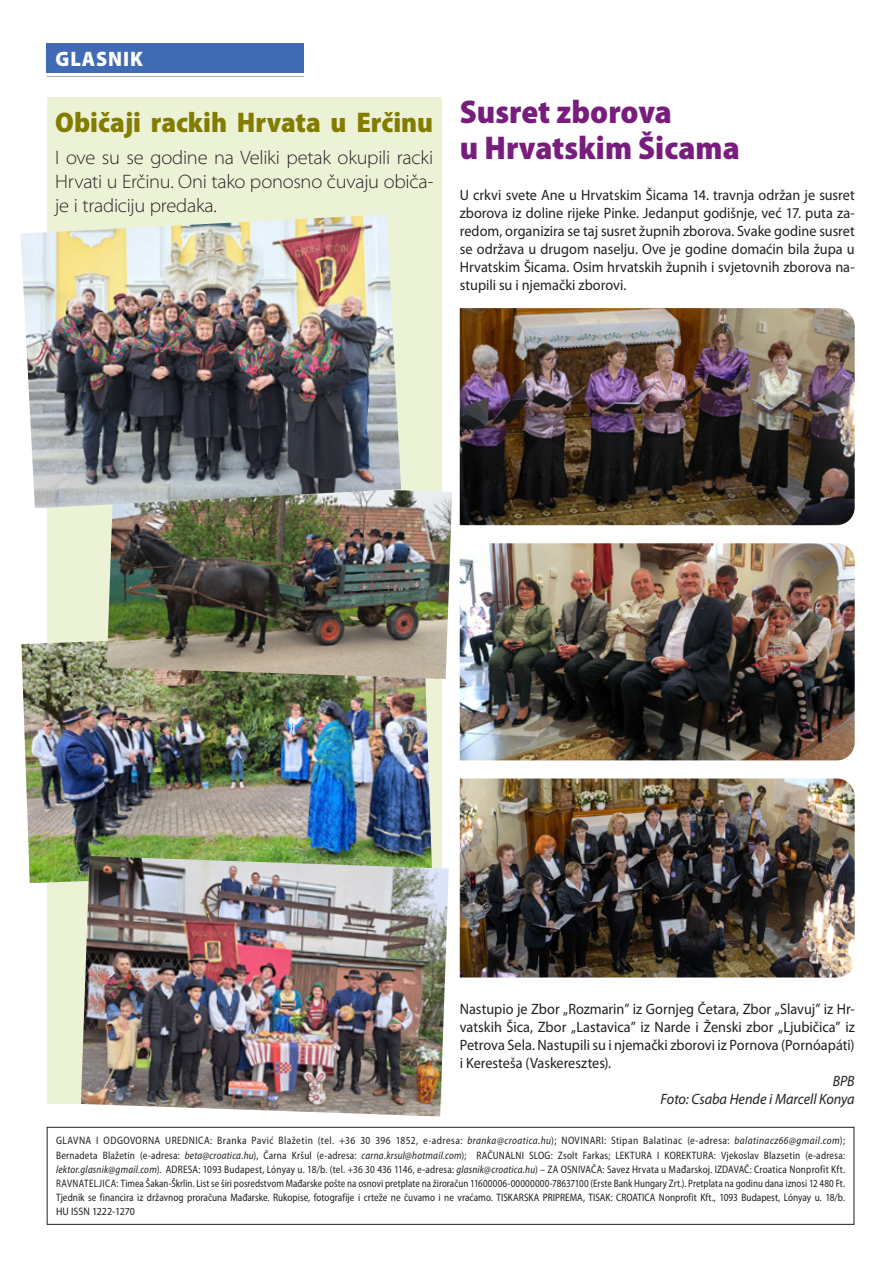
<style>
.page{position:relative;width:893px;height:1263px;background:#fff}
.page>*{position:absolute;margin:0;border:0;box-sizing:border-box;transform-origin:0 0}
.t1{font:900 semi-condensed 33px/36px "Myriad Pro";color:#781d7d}
.t2{font:900 semi-condensed 28.5px "Myriad Pro";color:#827c00}
.t3{font:900 21px "Myriad Pro";letter-spacing:.045em;color:#fff;scale:.95 1}
.t4{font:300 semi-expanded 19.5px/24px "Myriad Pro";letter-spacing:-.015em;color:#231f20;text-align:justify;scale:.95 1}
.t5{font:15px/18.1px "Myriad Pro";color:#231f20;text-align:justify;scale:.95 1}
.t6{font:italic 15px/18.1px "Myriad Pro";color:#231f20;text-align:right;scale:.95 1}
.t7{font:semi-condensed 10.8px/14.2px "Myriad Pro";letter-spacing:.005em;color:#231f20;text-align:justify;scale:.95 1}
.s1{font-style:italic}
</style>
<div class="page">
<div style="left:47px;top:98px;width:395px;height:1006px;background:#ecf2d5"></div>
<img style="left:21px;top:641px;width:411px;height:242px">
<img style="left:107px;top:490px;width:345px;height:189px">
<img style="left:81px;top:856px;width:368px;height:260px">
<img style="left:21px;top:214px;width:380px;height:294px">
<img style="left:460px;top:308px;width:395px;height:217px">
<img style="left:460px;top:543px;width:395px;height:217px">
<img style="left:460px;top:778px;width:395px;height:199px">
<hr style="left:47px;top:76px;width:257px;height:1px;background:#a8a9ad">
<div style="left:47px;top:43px;width:257px;height:30px;background:#406ab4"></div>
<div style="left:47px;top:1127px;width:807px;height:98px;border:1px solid #231f20"></div>
<h3 class="t3" style="left:56px;top:45px;width:94px">GLASNIK</h3>
<h2 class="t2" style="left:55px;top:103px;width:379px">Običaji rackih Hrvata u Erčinu</h2>
<h3 class="t4" style="left:55px;top:146px;width:399px">I ove su se godine na Veliki petak okupili racki Hrvati u Erčinu. Oni tako ponosno čuvaju običa&shy;je i tradiciju predaka.</h3>
<h1 class="t1" style="left:460px;top:92px;width:282px">Susret zborova<br>u Hrvatskim Šicama</h1>
<p class="t5" style="left:460px;top:185px;width:417px">U crkvi svete Ane u Hrvatskim Šicama 14. travnja održan je susret zborova iz doline rijeke Pinke. Jedanput godišnje, već 17. puta za&shy;redom, organizira se taj susret župnih zborova. Svake godine susret se održava u drugom naselju. Ove je godine domaćin bila župa u Hrvatskim Šicama. Osim hrvatskih župnih i svjetovnih zborova na&shy;stupili su i njemački zborovi.</p>
<p class="t5" style="left:460px;top:999px;width:417px">Nastupio je Zbor „Rozmarin” iz Gornjeg Četara, Zbor „Slavuj” iz Hr&shy;vatskih Šica, Zbor „Lastavica” iz Narde i Ženski zbor „Ljubičica” iz Petrova Sela. Nastupili su i njemački zborovi iz Pornova (Pornóapáti) i Keresteša (Vaskeresztes).</p>
<h3 class="t6" style="left:660px;top:1072px;width:206px">BPB<br>Foto: Csaba Hende i Marcell Konya</h3>
<p class="t7" style="left:56px;top:1133px;width:832px">GLAVNA I ODGOVORNA UREDNICA: Branka Pavić Blažetin (tel. +36 30 396 1852, e-adresa: <span class="s1">branka@croatica.hu</span>); NOVINARI: Stipan Balatinac (e-adresa: <span class="s1">balatinacz66@gmail.com</span>); Bernadeta Blažetin (e-adresa: <span class="s1">beta@croatica.hu</span>), Čarna Kršul (e-adresa: <span class="s1">carna.krsul@hotmail.com</span>); RAČUNALNI SLOG: Zsolt Farkas; LEKTURA I KOREKTURA: Vjekoslav Blazsetin (e-adresa: <span class="s1">lektor.glasnik@gmail.com</span>). ADRESA: 1093 Budapest, Lónyay u. 18/b. (tel. +36 30 436 1146, e-adresa: <span class="s1">glasnik@croatica.hu</span>) – ZA OSNIVAČA: Savez Hrvata u Mađarskoj. IZDAVAČ: Croatica Nonprofit Kft.<br>RAVNATELJICA: Timea Šakan-Škrlin. List se širi posredstvom Mađarske pošte na osnovi pretplate na žiroračun 11600006-00000000-78637100 (Erste Bank Hungary Zrt.). Pretplata na godinu dana iznosi 12 480 Ft.<br>Tjednik se financira iz državnog proračuna Mađarske. Rukopise, fotografije i crteže ne čuvamo i ne vraćamo. TISKARSKA PRIPREMA, TISAK: CROATICA Nonprofit Kft., 1093 Budapest, Lónyay u. 18/b.<br>HU ISSN 1222-1270</p>
</div>
